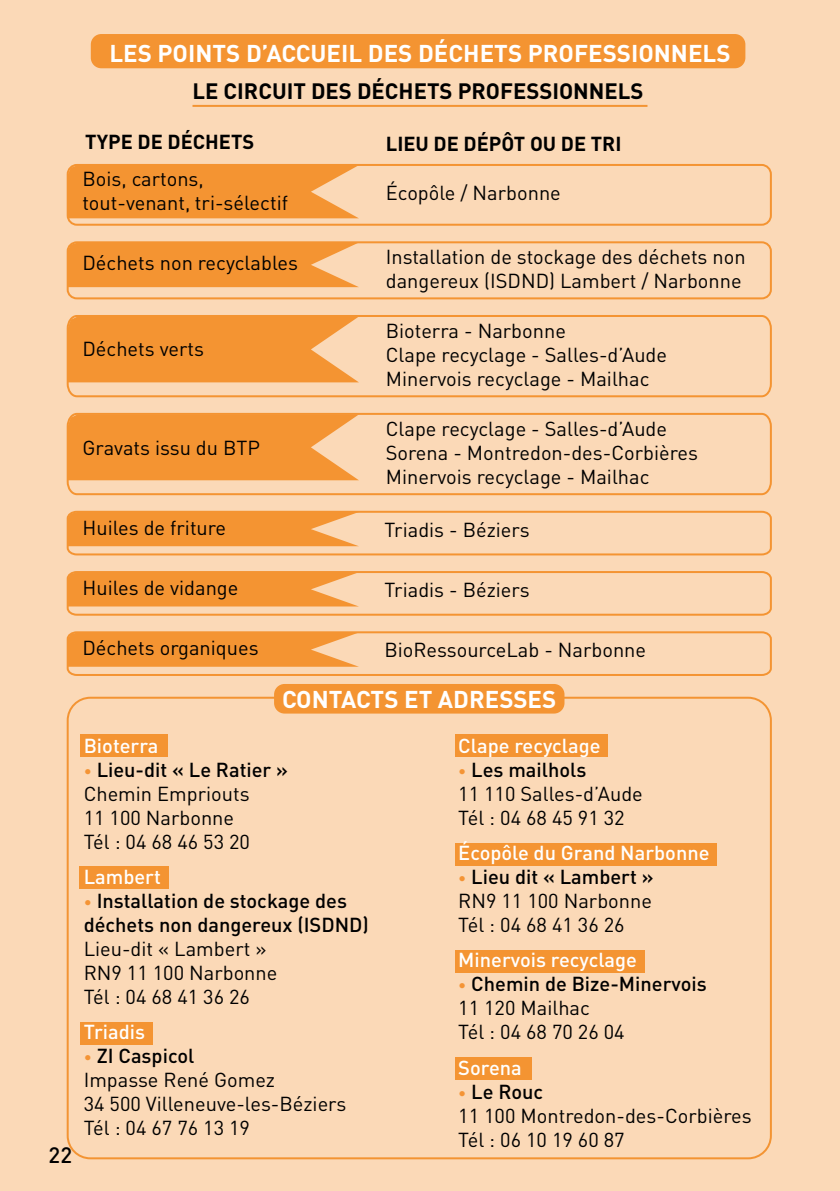
<style>
.page{position:relative;width:840px;height:1191px;background:#fff}
.page>*{position:absolute;margin:0;border:0;box-sizing:border-box;transform-origin:0 0}
.t1{font:700 24px "DIN Pro";color:#fff}
.t2{font:700 22px "DIN Pro";color:#000}
.t3{font:500 22px "DIN Pro";color:#000}
.t4{font:20px/24px "DIN Pro";color:#000}
.t5{font:500 20px "DIN Pro";color:#fff}
.t6{font:500 20px/24px "DIN Pro";color:#000}
.t7{font:700 20px "DIN Pro";color:#000}
.s1{font-weight:500;font-size:16px;color:#f49435}
.s2{font-weight:500}
.s3{font-size:16px;color:#f49435}
</style>
<div class="page">
<div style="left:0;top:0;width:839px;height:1191px;background:#fbd9b7"></div>
<div style="left:91px;top:34px;width:654px;height:34px;background:#f49432;border-radius:10px"></div>
<div style="left:67px;top:241px;width:704px;height:58px;border:2px solid #f49432;border-radius:9px"></div>
<svg style="left:68px;top:242px;width:291px;height:45px;background:#f4993c"></svg>
<svg style="left:66px;top:315px;width:706px;height:83px"></svg>
<svg style="left:68px;top:316px;width:291px;height:66px;background:#f4993d"></svg>
<svg style="left:66px;top:412px;width:706px;height:84px"></svg>
<svg style="left:68px;top:414px;width:291px;height:66px;background:#f4993d"></svg>
<div style="left:67px;top:164px;width:704px;height:62px;border:2px solid #f49432;border-radius:9px"></div>
<svg style="left:68px;top:165px;width:291px;height:53px;background:#f4993c"></svg>
<svg style="left:66px;top:510px;width:706px;height:46px"></svg>
<svg style="left:66px;top:571px;width:706px;height:45px"></svg>
<svg style="left:66px;top:631px;width:706px;height:45px"></svg>
<hr style="left:192px;top:105px;width:455px;height:2px;background:#f39433">
<div style="left:274px;top:684px;width:290px;height:29px;background:#f49432;border-radius:10px"></div>
<div style="left:81px;top:734px;width:87px;height:23px;background:#f49432"></div>
<div style="left:455px;top:734px;width:152px;height:23px;background:#f49432"></div>
<div style="left:79px;top:866px;width:89px;height:23px;background:#f49432"></div>
<div style="left:455px;top:842px;width:261px;height:23px;background:#f49432"></div>
<div style="left:455px;top:950px;width:189px;height:22px;background:#f49432"></div>
<div style="left:455px;top:1057px;width:76px;height:22px;background:#f49432"></div>
<div style="left:81px;top:1021px;width:72px;height:23px;background:#f49432"></div>
<p class="t1" style="left:109px;top:37px;width:622px">LES POINTS D’ACCUEIL DES DÉCHETS PROFESSIONNELS</p>
<p class="t2" style="left:192px;top:76px;width:452px">LE CIRCUIT DES DÉCHETS PROFESSIONNELS</p>
<p class="t7" style="left:85px;top:128px;width:170px">TYPE DE DÉCHETS</p>
<p class="t7" style="left:385px;top:130px;width:237px">LIEU DE DÉPÔT OU DE TRI</p>
<p class="t4" style="left:82px;top:165px;width:207px">Bois, cartons, tout-venant, tri-sélectif</p>
<p class="t4" style="left:82px;top:250px;width:217px">Déchets non recyclables</p>
<p class="t4" style="left:82px;top:336px;width:123px">Déchets verts</p>
<p class="t4" style="left:82px;top:434px;width:179px">Gravats issu du BTP</p>
<p class="t4" style="left:385px;top:180px;width:176px">Écopôle / Narbonne</p>
<p class="t4" style="left:385px;top:244px;width:361px">Installation de stockage des déchets non dangereux (ISDND) Lambert / Narbonne</p>
<p class="t4" style="left:385px;top:318px;width:282px">Bioterra - Narbonne<br>Clape recyclage - Salles-d’Aude<br>Minervois recyclage - Mailhac</p>
<p class="t4" style="left:385px;top:416px;width:313px">Clape recyclage - Salles-d’Aude<br>Sorena - Montredon-des-Corbières<br>Minervois recyclage - Mailhac</p>
<p class="t4" style="left:82px;top:515px;width:145px">Huiles de friture</p>
<p class="t4" style="left:384px;top:516px;width:147px">Triadis - Béziers</p>
<p class="t4" style="left:82px;top:575px;width:157px">Huiles de vidange</p>
<p class="t4" style="left:384px;top:577px;width:147px">Triadis - Béziers</p>
<p class="t3" style="left:49px;top:1140px;width:25px">22</p>
<p class="t4" style="left:82px;top:635px;width:177px">Déchets organiques</p>
<p class="t4" style="left:384px;top:637px;width:263px">BioRessourceLab - Narbonne</p>
<p class="t1" style="left:282px;top:682px;width:275px">CONTACTS ET ADRESSES</p>
<p class="t5" style="left:84px;top:731px;width:76px">Bioterra</p>
<p class="t4" style="left:84px;top:756px;width:206px"><span class="s1">•</span> <span class="s2">Lieu-dit « Le Ratier »<br></span>Chemin Empriouts<br>11 100 Narbonne<br>Tél : 04 68 46 53 20</p>
<p class="t5" style="left:84px;top:863px;width:79px">Lambert</p>
<p class="t6" style="left:84px;top:888px;width:286px"><span class="s3">•</span> Installation de stockage des déchets non dangereux (ISDND)</p>
<p class="t4" style="left:84px;top:936px;width:195px">Lieu-dit « Lambert »<br>RN9 11 100 Narbonne<br>Tél : 04 68 41 36 26</p>
<p class="t5" style="left:84px;top:1018px;width:63px">Triadis</p>
<p class="t4" style="left:84px;top:1043px;width:264px"><span class="s1">•</span> <span class="s2">ZI Caspicol<br></span>Impasse René Gomez<br>34 500 Villeneuve-les-Béziers<br>Tél : 04 67 76 13 19</p>
<p class="t5" style="left:458px;top:731px;width:144px">Clape recyclage</p>
<p class="t4" style="left:458px;top:756px;width:186px"><span class="s1">•</span> <span class="s2">Les mailhols<br></span>11 110 Salles-d’Aude<br>Tél : 04 68 45 91 32</p>
<p class="t5" style="left:458px;top:839px;width:252px">Écopôle du Grand Narbonne</p>
<p class="t4" style="left:458px;top:864px;width:197px;text-align:justify"><span class="s1">•</span> <span class="s2">Lieu dit « Lambert » </span>RN9 11 100 Narbonne Tél : 04 68 41 36 26</p>
<p class="t5" style="left:458px;top:946px;width:180px">Minervois recyclage</p>
<p class="t4" style="left:458px;top:971px;width:250px"><span class="s1">•</span> <span class="s2">Chemin de Bize-Minervois<br></span>11 120 Mailhac<br>Tél : 04 68 70 26 04</p>
<p class="t5" style="left:458px;top:1053px;width:65px">Sorena</p>
<p class="t4" style="left:458px;top:1078px;width:295px"><span class="s1">•</span> <span class="s2">Le Rouc<br></span>11 100 Montredon-des-Corbières<br>Tél : 06 10 19 60 87</p>
</div>
